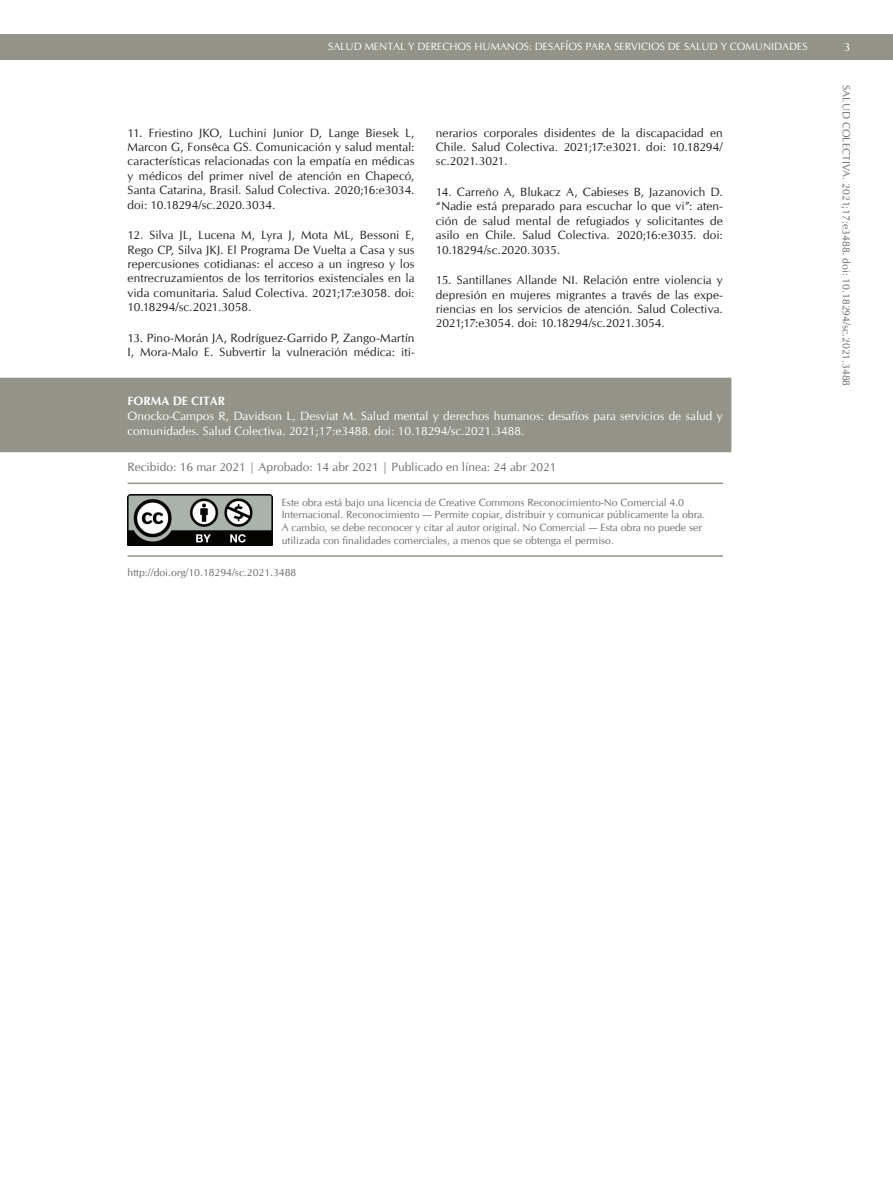
<style>
.page{position:relative;width:893px;height:1191px;background:#fff}
.page>*{position:absolute;margin:0;border:0;box-sizing:border-box;transform-origin:0 0}
.t1{font:12px/14.4px "CG Omega";color:#231f20;text-align:justify}
.t2{font:12px/15px "CG Omega";color:#fff}
.t3{font:12px "CG Omega";color:#6c6d70}
.t4{font:700 12px "CG Omega";color:#fff}
.t5{font:10.5px/12.6px "CG Omega";color:#6c6d70}
.t6{font:10.5px "CG Omega";color:#fff}
</style>
<div class="page">
<div style="left:0;top:34px;width:893px;height:26px;background:#939389"></div>
<div style="left:1px;top:378px;width:730px;height:73px;background:#939389"></div>
<div style="left:0;top:378px;width:731px;height:74px;border:2px solid #939389"></div>
<img style="left:128px;top:494px;width:145px;height:51px">
<hr style="left:128px;top:555px;width:595px;height:2px;background:#939389">
<hr style="left:128px;top:482px;width:595px;height:2px;background:#939389">
<p class="t6" style="left:328px;top:40px;width:481px">SALUD MENTAL Y DERECHOS HUMANOS: DESAFÍOS PARA SERVICIOS DE SALUD Y COMUNIDADES</p>
<p class="t2" style="left:844px;top:40px;width:8px">3</p>
<p class="t5" style="left:852px;top:85px;width:303px;rotate:90deg">SALUD COLECTIVA. 2021;17:e3488. doi: 10.18294/sc.2021.3488</p>
<p class="t1" style="left:128px;top:125px;width:289px">11. Friestino JKO, Luchini Junior D, Lange Biesek L, Marcon G, Fonsêca GS. Comunicación y salud mental: características relacionadas con la empatía en médicas y médicos del primer nivel de atención en Chapecó, Santa Catarina, Brasil. Salud Colectiva. 2020;16:e3034. doi: 10.18294/sc.2020.3034.</p>
<p class="t1" style="left:128px;top:228px;width:289px">12. Silva JL, Lucena M, Lyra J, Mota ML, Bessoni E, Rego CP, Silva JKJ. El Programa De Vuelta a Casa y sus repercusiones cotidianas: el acceso a un ingreso y los entrecruzamientos de los territorios existenciales en la vida comunitaria. Salud Colectiva. 2021;17:e3058. doi:<br>10.18294/sc.2021.3058.</p>
<p class="t1" style="left:128px;top:331px;width:289px">13. Pino-Morán JA, Rodríguez-Garrido P, Zango-Martín<br>I, Mora-Malo E. Subvertir la vulneración médica: iti-</p>
<p class="t1" style="left:436px;top:125px;width:289px">nerarios corporales disidentes de la discapacidad en Chile. Salud Colectiva. 2021;17:e3021. doi: 10.18294/ sc.2021.3021.</p>
<p class="t1" style="left:436px;top:185px;width:289px">14. Carreño A, Blukacz A, Cabieses B, Jazanovich D. “Nadie está preparado para escuchar lo que vi”: aten&shy;ción de salud mental de refugiados y solicitantes de asilo en Chile. Salud Colectiva. 2020;16:e3035. doi:<br>10.18294/sc.2020.3035.</p>
<p class="t1" style="left:436px;top:273px;width:289px">15. Santillanes Allande NI. Relación entre violencia y depresión en mujeres migrantes a través de las expe&shy;riencias en los servicios de atención. Salud Colectiva.<br>2021;17:e3054. doi: 10.18294/sc.2021.3054.</p>
<p class="t4" style="left:128px;top:393px;width:99px">FORMA DE CITAR</p>
<p class="t2" style="left:128px;top:408px;width:597px">Onocko-Campos R, Davidson L, Desviat M. Salud mental y derechos humanos: desafíos para servicios de salud y comunidades. Salud Colectiva. 2021;17:e3488. doi: 10.18294/sc.2021.3488.</p>
<p class="t3" style="left:128px;top:459px;width:430px">Recibido: 16 mar 2021 | Aprobado: 14 abr 2021 | Publicado en línea: 24 abr 2021</p>
<p class="t5" style="left:282px;top:496px;width:425px">Este obra está bajo una licencia de Creative Commons Reconocimiento-No Comercial 4.0<br>Internacional. Reconocimiento — Permite copiar, distribuir y comunicar públicamente la obra.<br>A cambio, se debe reconocer y citar al autor original. No Comercial — Esta obra no puede ser utilizada con finalidades comerciales, a menos que se obtenga el permiso.</p>
<p class="t5" style="left:128px;top:566px;width:170px">http://doi.org/10.18294/sc.2021.3488</p>
</div>
